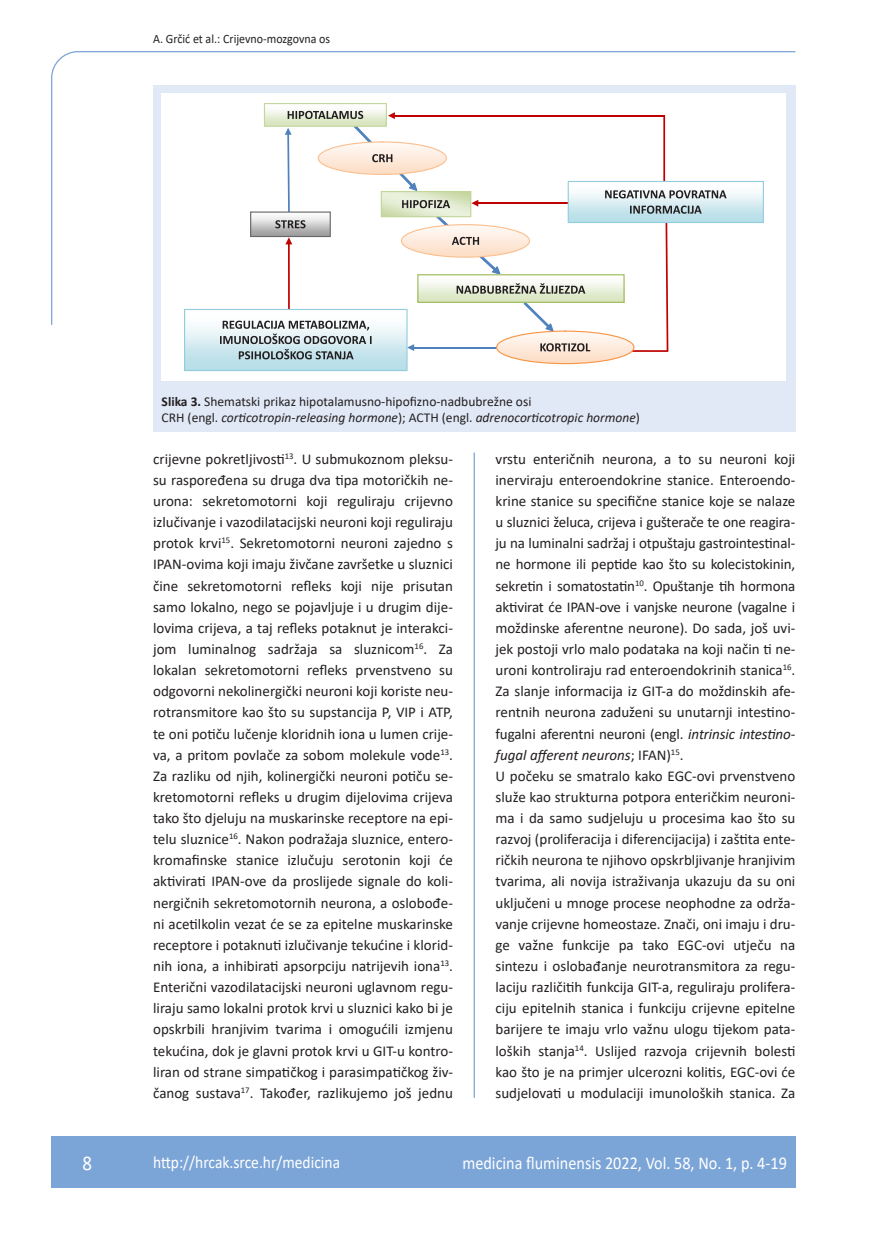
<style>
.page{position:relative;width:872px;height:1234px;background:#fff}
.page>*{position:absolute;margin:0;border:0;box-sizing:border-box;transform-origin:0 0}
.t1{font:21px "Calibri";color:#fff;scale:.9 1}
.t2{font:18px "Calibri";color:#fff;scale:.9 1}
.t3{font:17.25px "Calibri";color:#fff;scale:.9 1}
.osnovni_tekst{font:15px/21.1px "Calibri";color:#231f20;text-align:justify}
.potpis_slika{font:13.5px/16.5px "Calibri";color:#231f20}
.glava{font:12.75px "Calibri";color:#231f20;scale:.94 1}
.s1{font-weight:700}
.s2{font-style:italic}
</style>
<div class="page">
<svg style="left:51px;top:51px;width:745px;height:275px"></svg>
<hr style="left:473px;top:452px;width:2px;height:645px;background:#7ca5d7">
<div style="left:51px;top:1135px;width:744px;height:51px;background:#7ca5d7"></div>
<div style="left:153px;top:85px;width:642px;height:346px;background:#e1e9f6"></div>
<div style="left:162px;top:94px;width:624px;height:287px;background:#fff"></div>
<hr style="left:663px;top:116px;width:2px;height:67px;background:#c00000">
<hr style="left:264px;top:107px;width:122px;height:1px;background:#fdfdfb">
<hr style="left:264px;top:108px;width:122px;height:1px;background:#fbfcf9">
<hr style="left:264px;top:109px;width:122px;height:1px;background:#fafbf7">
<hr style="left:264px;top:110px;width:122px;height:1px;background:#f7f9f3">
<hr style="left:264px;top:111px;width:122px;height:1px;background:#f5f8ef">
<hr style="left:264px;top:112px;width:122px;height:1px;background:#f3f7ed">
<hr style="left:264px;top:113px;width:122px;height:1px;background:#f1f5e9">
<hr style="left:264px;top:114px;width:122px;height:1px;background:#edf3e3">
<hr style="left:264px;top:115px;width:122px;height:1px;background:#eaf1dd">
<hr style="left:264px;top:116px;width:122px;height:1px;background:#e7eed9">
<hr style="left:264px;top:117px;width:122px;height:1px;background:#e5edd5">
<hr style="left:264px;top:118px;width:122px;height:1px;background:#e2ebd1">
<hr style="left:264px;top:119px;width:122px;height:1px;background:#e0eacd">
<hr style="left:264px;top:120px;width:122px;height:1px;background:#dee9c9">
<hr style="left:264px;top:121px;width:122px;height:1px;background:#dbe7c5">
<hr style="left:264px;top:122px;width:122px;height:1px;background:#dae6c3">
<hr style="left:264px;top:123px;width:122px;height:1px;background:#d9e6c1">
<hr style="left:264px;top:124px;width:122px;height:2px;background:#d8e5bf">
<div style="left:264px;top:103px;width:123px;height:24px;border:1px solid #c3d69b"></div>
<svg style="left:288px;top:111px;width:75px;height:8px"></svg>
<hr style="left:568px;top:187px;width:195px;height:2px;background:#fbfdfe">
<hr style="left:568px;top:189px;width:195px;height:2px;background:#f9fcfd">
<hr style="left:568px;top:191px;width:195px;height:1px;background:#f7fbfc">
<hr style="left:568px;top:192px;width:195px;height:1px;background:#f5fafc">
<hr style="left:568px;top:193px;width:195px;height:1px;background:#f3f9fb">
<hr style="left:568px;top:194px;width:195px;height:1px;background:#f1f8fa">
<hr style="left:568px;top:195px;width:195px;height:1px;background:#eff7f9">
<hr style="left:568px;top:196px;width:195px;height:1px;background:#edf6f9">
<hr style="left:568px;top:197px;width:195px;height:1px;background:#ebf5f8">
<hr style="left:568px;top:198px;width:195px;height:1px;background:#e9f4f8">
<hr style="left:568px;top:199px;width:195px;height:1px;background:#e5f2f6">
<hr style="left:568px;top:200px;width:195px;height:1px;background:#e3f1f5">
<hr style="left:568px;top:201px;width:195px;height:1px;background:#dff0f4">
<hr style="left:568px;top:202px;width:195px;height:1px;background:#ddeef3">
<hr style="left:568px;top:203px;width:195px;height:1px;background:#dbeef3">
<hr style="left:568px;top:204px;width:195px;height:1px;background:#d7ecf1">
<hr style="left:568px;top:205px;width:195px;height:1px;background:#d5ebf1">
<hr style="left:568px;top:206px;width:195px;height:1px;background:#d1e9f0">
<hr style="left:568px;top:207px;width:195px;height:1px;background:#cfe8ef">
<hr style="left:568px;top:208px;width:195px;height:1px;background:#cde7ee">
<hr style="left:568px;top:209px;width:195px;height:1px;background:#c9e6ed">
<hr style="left:568px;top:210px;width:195px;height:1px;background:#c7e5ed">
<hr style="left:568px;top:211px;width:195px;height:1px;background:#c5e4ec">
<hr style="left:568px;top:212px;width:195px;height:1px;background:#c3e3eb">
<hr style="left:568px;top:213px;width:195px;height:1px;background:#c1e2eb">
<hr style="left:568px;top:214px;width:195px;height:1px;background:#bfe1ea">
<hr style="left:568px;top:215px;width:195px;height:2px;background:#bde1ea">
<hr style="left:568px;top:217px;width:195px;height:2px;background:#bbe0e9">
<hr style="left:568px;top:219px;width:195px;height:2px;background:#b9dfe9">
<div style="left:567px;top:181px;width:197px;height:42px;border:1px solid #93cddd"></div>
<hr style="left:184px;top:318px;width:223px;height:3px;background:#fbfdfe">
<hr style="left:184px;top:321px;width:223px;height:2px;background:#f9fcfd">
<hr style="left:184px;top:323px;width:223px;height:2px;background:#f7fbfc">
<hr style="left:184px;top:325px;width:223px;height:2px;background:#f5fafc">
<hr style="left:184px;top:327px;width:223px;height:1px;background:#f3f9fb">
<hr style="left:184px;top:328px;width:223px;height:2px;background:#f1f8fa">
<hr style="left:184px;top:330px;width:223px;height:1px;background:#eff7f9">
<hr style="left:184px;top:331px;width:223px;height:2px;background:#edf6f9">
<hr style="left:184px;top:333px;width:223px;height:1px;background:#ebf5f8">
<hr style="left:184px;top:334px;width:223px;height:1px;background:#e9f4f8">
<hr style="left:184px;top:335px;width:223px;height:1px;background:#e7f3f7">
<hr style="left:184px;top:336px;width:223px;height:1px;background:#e5f2f6">
<hr style="left:184px;top:337px;width:223px;height:1px;background:#e3f1f5">
<hr style="left:184px;top:338px;width:223px;height:1px;background:#e1f0f5">
<hr style="left:184px;top:339px;width:223px;height:1px;background:#dff0f4">
<hr style="left:184px;top:340px;width:223px;height:1px;background:#ddeef3">
<hr style="left:184px;top:341px;width:223px;height:1px;background:#dbeef3">
<hr style="left:184px;top:342px;width:223px;height:1px;background:#d9edf2">
<hr style="left:184px;top:343px;width:223px;height:1px;background:#d7ecf1">
<hr style="left:184px;top:344px;width:223px;height:1px;background:#d5ebf1">
<hr style="left:184px;top:345px;width:223px;height:2px;background:#d3eaf0">
<hr style="left:184px;top:347px;width:223px;height:1px;background:#d1e9f0">
<hr style="left:184px;top:348px;width:223px;height:1px;background:#cfe8ef">
<hr style="left:184px;top:349px;width:223px;height:1px;background:#cde7ee">
<hr style="left:184px;top:350px;width:223px;height:1px;background:#cbe7ee">
<hr style="left:184px;top:351px;width:223px;height:1px;background:#c9e6ed">
<hr style="left:184px;top:352px;width:223px;height:1px;background:#c7e5ed">
<hr style="left:184px;top:353px;width:223px;height:2px;background:#c5e4ec">
<hr style="left:184px;top:355px;width:223px;height:1px;background:#c3e3eb">
<hr style="left:184px;top:356px;width:223px;height:2px;background:#c1e2eb">
<hr style="left:184px;top:358px;width:223px;height:2px;background:#bfe1ea">
<hr style="left:184px;top:360px;width:223px;height:2px;background:#bde1ea">
<hr style="left:184px;top:362px;width:223px;height:3px;background:#bbe0e9">
<hr style="left:184px;top:365px;width:223px;height:4px;background:#b9dfe9">
<div style="left:184px;top:309px;width:223px;height:62px;border:1px solid #93cddd"></div>
<svg style="left:220px;top:125px;width:506px;height:238px"></svg>
<svg style="left:388px;top:112px;width:7px;height:7px"></svg>
<hr style="left:394px;top:115px;width:271px;height:1px;background:#c00000">
<p class="glava" style="left:153px;top:29px;width:190px">A. Grčić et al.: Crijevno-mozgovna os</p>
<p class="potpis_slika" style="left:162px;top:392px;width:480px"><span class="s1">Slika 3.</span> Shematski prikaz hipotalamusno-hipofizno-nadbubrežne osi<br>CRH (engl. <span class="s2">corticotropin-releasing hormone</span>); ACTH (engl. <span class="s2">adrenocorticotropic hormone</span>)</p>
<p class="osnovni_tekst" style="left:153px;top:447px;width:301px">crijevne pokretljivosti<sup>13</sup>. U submukoznom pleksu&shy;su raspoređena su druga dva tipa motoričkih ne&shy;urona: sekretomotorni koji reguliraju crijevno izlučivanje i vazodilatacijski neuroni koji reguliraju protok krvi<sup>15</sup>. Sekretomotorni neuroni zajedno s IPAN-ovima koji imaju živčane završetke u sluznici čine sekretomotorni refleks koji nije prisutan samo lokalno, nego se pojavljuje i u drugim dije&shy;lovima crijeva, a taj refleks potaknut je interakci&shy;jom luminalnog sadržaja sa sluznicom<sup>16</sup>. Za lokalan sekretomotorni refleks prvenstveno su odgovorni nekolinergički neuroni koji koriste neu&shy;rotransmitore kao što su supstancija P, VIP i ATP, te oni potiču lučenje kloridnih iona u lumen crije&shy;va, a pritom povlače za sobom molekule vode<sup>13</sup>.<br>Za razliku od njih, kolinergički neuroni potiču se&shy;kretomotorni refleks u drugim dijelovima crijeva tako što djeluju na muskarinske receptore na epi&shy;telu sluznice<sup>16</sup>. Nakon podražaja sluznice, entero&shy;kromafinske stanice izlučuju serotonin koji će aktivirati IPAN-ove da proslijede signale do koli&shy;nergičnih sekretomotornih neurona, a oslobođe&shy;ni acetilkolin vezat će se za epitelne muskarinske receptore i potaknuti izlučivanje tekućine i klorid&shy;nih iona, a inhibirati apsorpciju natrijevih iona<sup>13</sup>.<br>Enterični vazodilatacijski neuroni uglavnom regu&shy;liraju samo lokalni protok krvi u sluznici kako bi je opskrbili hranjivim tvarima i omogućili izmjenu tekućina, dok je glavni protok krvi u GIT-u kontro&shy;liran od strane simpatičkog i parasimpatičkog živ&shy;čanog sustava<sup>17</sup>. Također, razlikujemo još jednu</p>
<p class="osnovni_tekst" style="left:495px;top:447px;width:301px">vrstu enteričnih neurona, a to su neuroni koji inerviraju enteroendokrine stanice. Enteroendo&shy;krine stanice su specifične stanice koje se nalaze u sluznici želuca, crijeva i gušterače te one reagira&shy;ju na luminalni sadržaj i otpuštaju gastrointestinal&shy;ne hormone ili peptide kao što su kolecistokinin, sekretin i somatostatin<sup>10</sup>. Opuštanje tih hormona aktivirat će IPAN-ove i vanjske neurone (vagalne i moždinske aferentne neurone). Do sada, još uvi&shy;jek postoji vrlo malo podataka na koji način ti ne&shy;uroni kontroliraju rad enteroendokrinih stanica<sup>16</sup>.<br>Za slanje informacija iz GIT-a do moždinskih afe&shy;rentnih neurona zaduženi su unutarnji intestino&shy;fugalni aferentni neuroni (engl. <span class="s2">intrinsic intestino&shy;fugal afferent neurons</span>; IFAN)<sup>15</sup>.</p>
<p class="osnovni_tekst" style="left:495px;top:764px;width:301px">U počeku se smatralo kako EGC-ovi prvenstveno služe kao strukturna potpora enteričkim neuroni&shy;ma i da samo sudjeluju u procesima kao što su razvoj (proliferacija i diferencijacija) i zaštita ente&shy;ričkih neurona te njihovo opskrbljivanje hranjivim tvarima, ali novija istraživanja ukazuju da su oni uključeni u mnoge procese neophodne za održa&shy;vanje crijevne homeostaze. Znači, oni imaju i dru&shy;ge važne funkcije pa tako EGC-ovi utječu na sintezu i oslobađanje neurotransmitora za regu&shy;laciju različitih funkcija GIT-a, reguliraju prolifera&shy;ciju epitelnih stanica i funkciju crijevne epitelne barijere te imaju vrlo važnu ulogu tijekom pata&shy;loških stanja<sup>14</sup>. Uslijed razvoja crijevnih bolesti kao što je na primjer ulcerozni kolitis, EGC-ovi će sudjelovati u modulaciji imunoloških stanica. Za</p>
<p class="t1" style="left:82px;top:1147px;width:12px">8</p>
<p class="t3" style="left:153px;top:1149px;width:209px">http://hrcak.srce.hr/medicina</p>
<p class="t2" style="left:462px;top:1149px;width:362px">medicina fluminensis 2022, Vol. 58, No. 1, p. 4-19</p>
</div>
